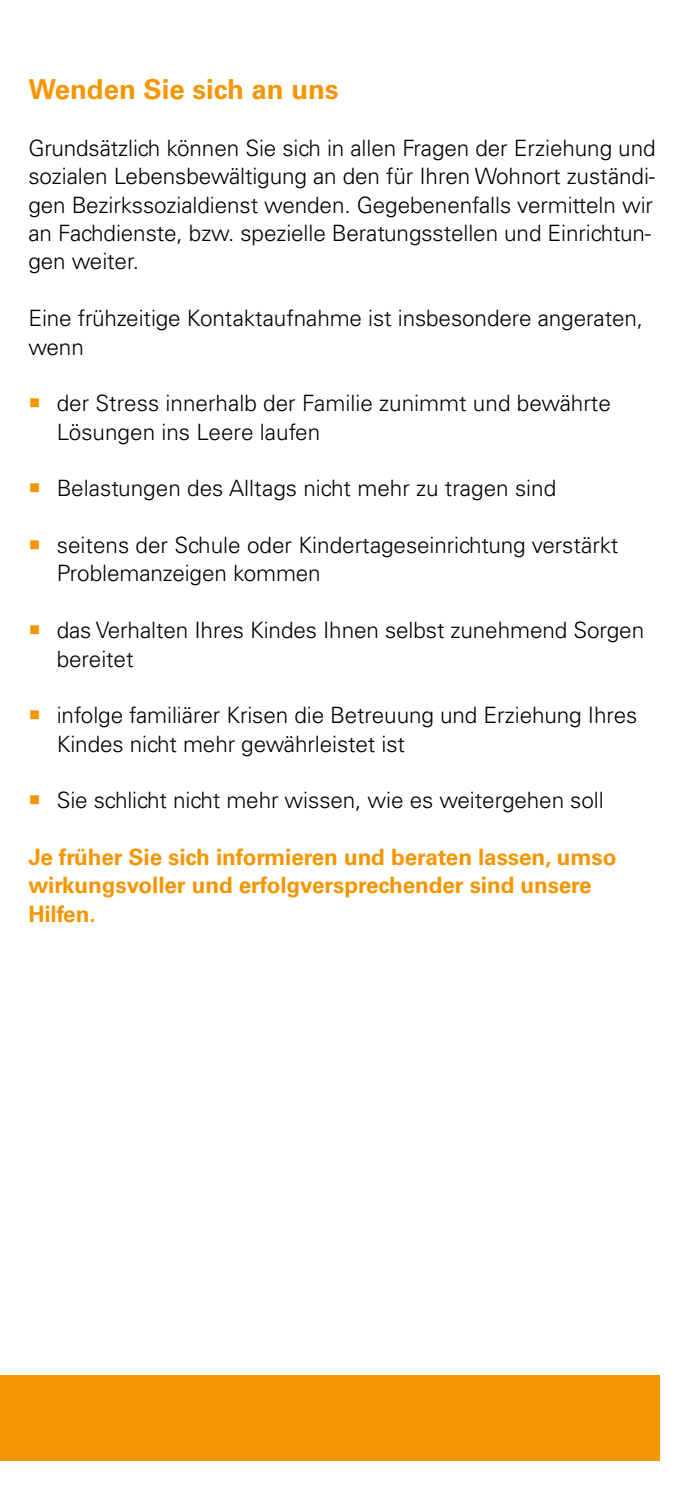
<style>
.page{position:relative;width:688px;height:1489px;background:#fff}
.page>*{position:absolute;margin:0;border:0;box-sizing:border-box;transform-origin:0 0}
.t1{font:700 27.5px "Univers LT Std";color:#f49600}
.t2{font:300 22.5px/28.2px "Univers LT Std";letter-spacing:-.005em;color:#000}
.t3{font:700 22.5px/28.2px "Univers LT Std";letter-spacing:-.005em;color:#f49600}
</style>
<div class="page">
<div style="left:0;top:1375px;width:659px;height:85px;background:#f49600"></div>
<h1 class="t1" style="left:28px;top:73px;width:312px">Wenden Sie sich an uns</h1>
<p class="t2" style="left:28px;top:134px;width:628px">Grundsätzlich können Sie sich in allen Fragen der Erziehung und sozialen Lebensbewältigung an den für Ihren Wohnort zuständi&shy;gen Bezirkssozialdienst wenden. Gegebenenfalls vermitteln wir an Fachdienste, bzw. spezielle Beratungsstellen und Einrichtun&shy;gen weiter.</p>
<p class="t2" style="left:28px;top:304px;width:616px">Eine frühzeitige Kontaktaufnahme ist insbesondere angeraten, wenn</p>
<p class="t2" style="left:57px;top:389px;width:555px">der Stress innerhalb der Familie zunimmt und bewährte<br>Lösungen ins Leere laufen</p>
<p class="t2" style="left:57px;top:474px;width:501px">Belastungen des Alltags nicht mehr zu tragen sind</p>
<p class="t2" style="left:57px;top:531px;width:563px">seitens der Schule oder Kindertageseinrichtung verstärkt<br>Problemanzeigen kommen</p>
<p class="t2" style="left:57px;top:616px;width:588px">das Verhalten Ihres Kindes Ihnen selbst zunehmend Sorgen bereitet</p>
<p class="t2" style="left:57px;top:701px;width:582px">infolge familiärer Krisen die Betreuung und Erziehung Ihres<br>Kindes nicht mehr gewährleistet ist</p>
<p class="t2" style="left:57px;top:786px;width:548px">Sie schlicht nicht mehr wissen, wie es weitergehen soll</p>
<p class="t3" style="left:28px;top:843px;width:589px">Je früher Sie sich informieren und beraten lassen, umso wirkungsvoller und erfolgversprechender sind unsere<br>Hilfen.</p>
</div>
